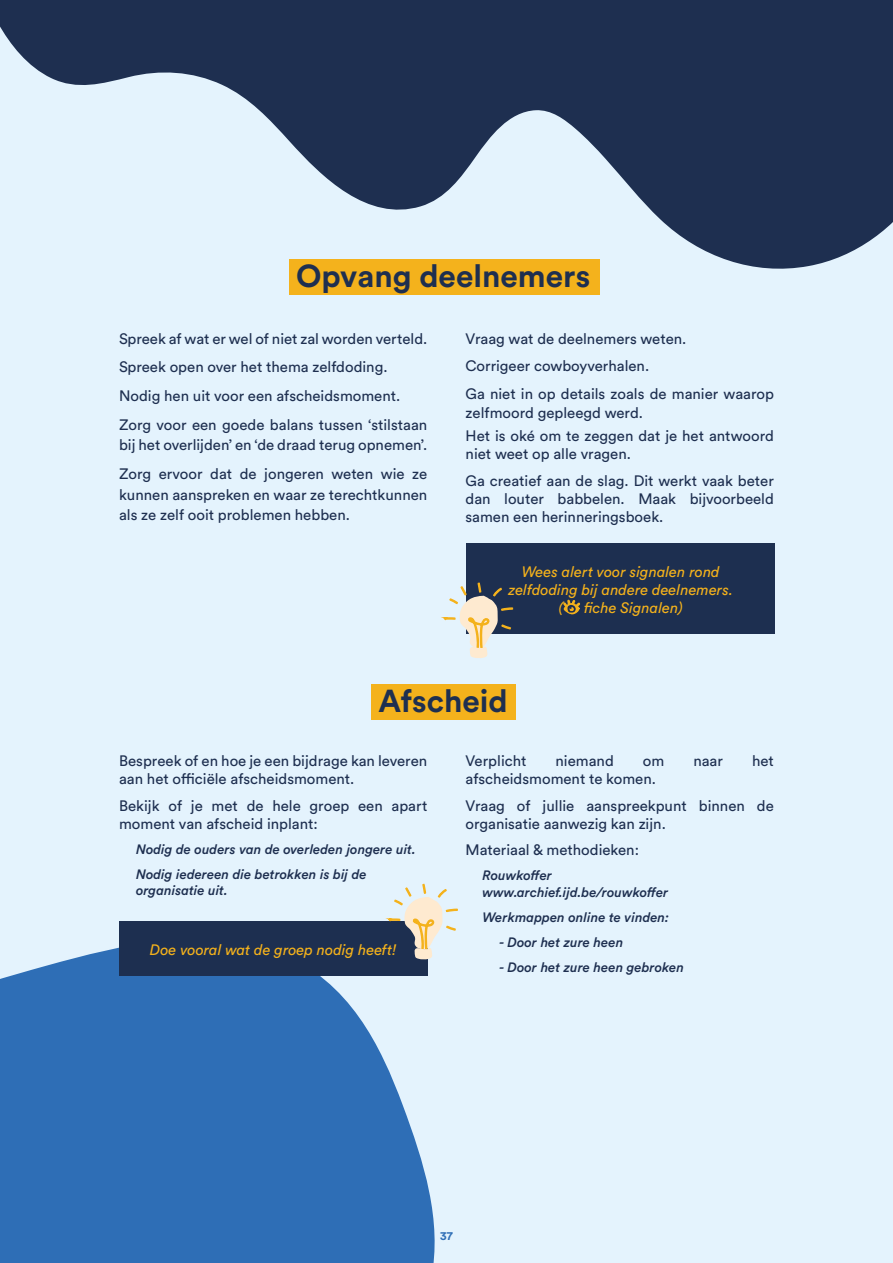
<style>
.page{position:relative;width:893px;height:1263px;background:#e4f3fd}
.page>*{position:absolute;margin:0;border:0;box-sizing:border-box;transform-origin:0 0}
.t1{font:700 31.5px "Circular Std";color:#1e2f50}
.t2{font:15px/28.8px "Circular Std";color:#1e2f50}
.t3{font:italic 15px "Circular Std";color:#f4b21c}
.t4{font:italic 500 13.5px/25px "Circular Std";color:#1e2f50}
.t5{font:700 12px "Circular Std";color:#2e6eb6}
</style>
<div class="page">
<svg style="left:0;top:947px;width:435px;height:316px;background:#3f7abc"></svg>
<div style="left:289px;top:259px;width:311px;height:36px;background:#f4b21c"></div>
<div style="left:371px;top:684px;width:145px;height:36px;background:#f4b21c"></div>
<svg style="left:0;top:0;width:893px;height:269px;fill:#1e2f50"></svg>
<div style="left:467px;top:543px;width:308px;height:91px;background:#1d2f50"></div>
<svg style="left:563px;top:599px;width:17px;height:15px"></svg>
<div style="left:119px;top:921px;width:308px;height:55px;background:#1d2f50"></div>
<svg style="left:443px;top:581px;width:71px;height:77px"></svg>
<svg style="left:388px;top:883px;width:70px;height:77px"></svg>
<h1 class="t1" style="left:296px;top:256px;width:296px">Opvang deelnemers</h1>
<p class="t2" style="left:119px;top:324px;width:310px">Spreek af wat er wel of niet zal worden verteld.<br>Spreek open over het thema zelfdoding.<br>Nodig hen uit voor een afscheidsmoment.<br>Zorg voor een goede balans tussen ‘stilstaan</p>
<p class="t2" style="left:119px;top:431px;width:310px">bij het overlijden’ en ‘de draad terug opnemen’.<br>Zorg ervoor dat de jongeren weten wie ze</p>
<p class="t2" style="left:119px;top:484px;width:310px;line-height:20.2px">kunnen aanspreken en waar ze terechtkunnen als ze zelf ooit problemen hebben.</p>
<p class="t2" style="left:466px;top:324px;width:310px;line-height:27.6px">Vraag wat de deelnemers weten.<br>Corrigeer cowboyverhalen.<br>Ga niet in op details zoals de manier waarop</p>
<p class="t2" style="left:466px;top:401px;width:310px;line-height:23.2px">zelfmoord gepleegd werd.<br>Het is oké om te zeggen dat je het antwoord</p>
<p class="t2" style="left:466px;top:440px;width:310px;line-height:26.5px">niet weet op alle vragen.<br>Ga creatief aan de slag. Dit werkt vaak beter</p>
<p class="t2" style="left:466px;top:489px;width:310px;line-height:18px">dan louter babbelen. Maak bijvoorbeeld samen een herinneringsboek.</p>
<p class="t3" style="left:522px;top:562px;width:199px">Wees alert voor signalen rond</p>
<p class="t3" style="left:508px;top:580px;width:226px">zelfdoding bij andere deelnemers.</p>
<p class="t3" style="left:559px;top:598px;width:6px">(</p>
<p class="t3" style="left:584px;top:598px;width:100px">fiche Signalen)</p>
<h1 class="t1" style="left:378px;top:681px;width:131px">Afscheid</h1>
<p class="t2" style="left:119px;top:752px;width:310px;line-height:18px">Bespreek of en hoe je een bijdrage kan leveren aan het officiële afscheidsmoment.</p>
<p class="t2" style="left:119px;top:796px;width:310px;line-height:18px">Bekijk of je met de hele groep een apart moment van afscheid inplant:</p>
<p class="t4" style="left:136px;top:836px;width:281px">Nodig de ouders van de overleden jongere uit.<br>Nodig iedereen die betrokken is bij de</p>
<p class="t4" style="left:136px;top:878px;width:93px">organisatie uit.</p>
<p class="t3" style="left:150px;top:941px;width:248px">Doe vooral wat de groep nodig heeft!</p>
<p class="t2" style="left:466px;top:746px;width:62px">Verplicht</p>
<p class="t2" style="left:556px;top:746px;width:60px">niemand</p>
<p class="t2" style="left:643px;top:746px;width:23px">om</p>
<p class="t2" style="left:693px;top:746px;width:31px">naar</p>
<p class="t2" style="left:752px;top:746px;width:23px">het</p>
<p class="t2" style="left:466px;top:765px;width:310px;line-height:26.5px">afscheidsmoment te komen.<br>Vraag of jullie aanspreekpunt binnen de</p>
<p class="t2" style="left:466px;top:810px;width:202px;line-height:26.5px">organisatie aanwezig kan zijn.<br>Materiaal &amp; methodieken:</p>
<p class="t4" style="left:483px;top:867px;width:187px;line-height:16.5px">Rouwkoffer www.archief.ijd.be/rouwkoffer</p>
<p class="t4" style="left:483px;top:904px;width:188px">Werkmappen online te vinden:</p>
<p class="t4" style="left:500px;top:929px;width:125px">- Door het zure heen</p>
<p class="t4" style="left:500px;top:954px;width:186px">- Door het zure heen gebroken</p>
<p class="t5" style="left:440px;top:1228px;width:14px">37</p>
</div>
